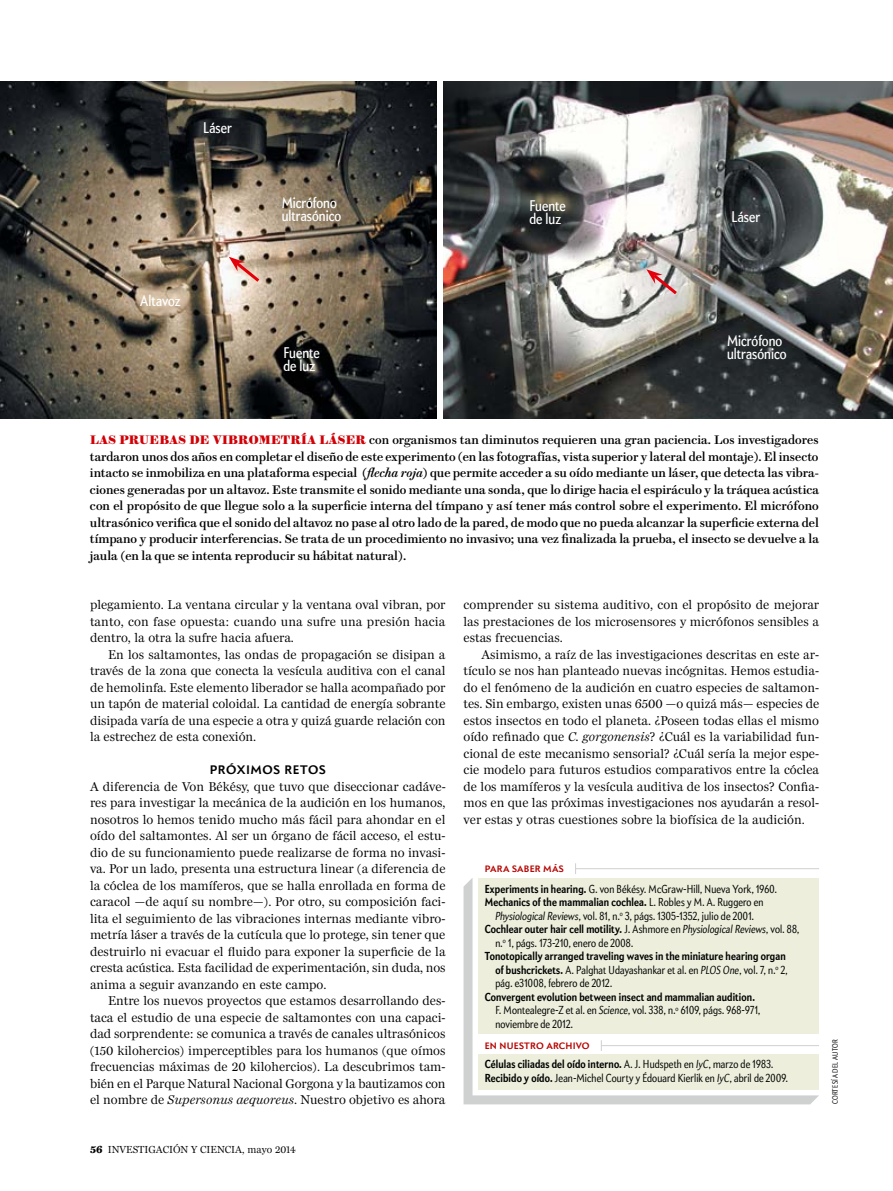
<style>
.page{position:relative;width:893px;height:1191px;background:#fff}
.page>*{position:absolute;margin:0;border:0;box-sizing:border-box;transform-origin:0 0}
.t1{font:15px/12.8px "Apres Condensed";letter-spacing:.005em;color:#fff}
.t2{font:13.2px/16.5px "Miller Daily One";color:#000;text-align:justify}
.t3{font:500 12.3px/16.5px "Brunel Text";color:#000;text-align:justify}
.t4{font:700 12px "Apres";letter-spacing:.05em;color:#000}
.t5{font:300 11.25px/13.5px "Apres Condensed";letter-spacing:.02em;color:#000}
.t6{font:700 11.25px "Apres Condensed";letter-spacing:.015em;color:#000}
.t7{font:10.5px "Miller Daily One";color:#000}
.t8{font:700 9px "Apres";letter-spacing:.025em;color:#b70502}
.t9{font:300 7.5px "Apres Condensed";color:#000}
.s1{font-weight:700;color:#d10007}
.s2{font-style:italic}
.s3{font-weight:700}
.s4{font-weight:300}
.s5{font-weight:300;font-style:italic}
</style>
<div class="page">
<svg style="left:464px;top:878px;width:355px;height:226px;background:#edeedf"></svg>
<hr style="left:601px;top:1045px;width:218px;height:1px;background:#cfd0d0">
<hr style="left:575px;top:868px;width:244px;height:1px;background:#cfd0d0">
<img style="left:0;top:81px;width:437px;height:337px">
<img style="left:444px;top:81px;width:449px;height:337px">
<svg style="left:229px;top:257px;width:34px;height:28px"></svg>
<svg style="left:646px;top:269px;width:34px;height:28px"></svg>
<p class="t1" style="left:203px;top:121px;width:30px">Láser</p>
<p class="t1" style="left:282px;top:196px;width:61px">Micrófono ultrasónico</p>
<p class="t1" style="left:529px;top:199px;width:38px">Fuente de luz</p>
<p class="t1" style="left:731px;top:211px;width:30px">Láser</p>
<p class="t1" style="left:140px;top:294px;width:42px">Altavoz</p>
<p class="t1" style="left:283px;top:346px;width:38px">Fuente de luz</p>
<p class="t1" style="left:727px;top:334px;width:61px">Micrófono ultrasónico</p>
<p class="t3" style="left:90px;top:432px;width:730px"><span class="s1">LAS PRUEBAS DE VIBROMETRÍA LÁSE R</span> con organismos tan diminutos requieren una gran paciencia. Los investigadores tardaron unos dos años en completar el diseño de este experimento (en las fotografías, vista superior y lateral del montaje). El insecto intacto se inmobiliza en una plataforma especial (<span class="s2">flecha roja</span>) que permite acceder a su oído mediante un láser, que detecta las vibra&shy;ciones generadas por un altavoz. Este transmite el sonido mediante una sonda, que lo dirige hacia el espiráculo y la tráquea acústica con el propósito de que llegue solo a la superficie interna del tímpano y así tener más control sobre el experimento. El micrófono ultrasónico verifica que el sonido del altavoz no pase al otro lado de la pared, de modo que no pueda alcanzar la superficie externa del tímpano y producir interferencias. Se trata de un procedimiento no invasivo; una vez finalizada la prueba, el insecto se devuelve a la jaula (en la que se intenta reproducir su hábitat natural).</p>
<p class="t2" style="left:90px;top:596px;width:357px">plegamiento. La ventana circular y la ventana oval vibran, por tanto, con fase opuesta: cuando una sufre una presión hacia dentro, la otra la sufre hacia afuera.</p>
<p class="t2" style="left:90px;top:646px;width:357px;text-indent:18px">En los saltamontes, las ondas de propagación se disipan a través de la zona que conecta la vesícula auditiva con el canal de hemolinfa. Este elemento liberador se halla acompañado por un tapón de material coloidal. La cantidad de energía sobrante disipada varía de una especie a otra y quizá guarde relación con la estrechez de esta conexión.</p>
<p class="t4" style="left:210px;top:762px;width:108px">PRÓXI MOS RETOS</p>
<p class="t2" style="left:90px;top:778px;width:357px">A diferencia de Von Békésy, que tuvo que diseccionar cadáve&shy;res para investigar la mecánica de la audición en los humanos, nosotros lo hemos tenido mucho más fácil para ahondar en el oído del saltamontes. Al ser un órgano de fácil acceso, el estu&shy;dio de su funcionamiento puede realizarse de forma no invasi&shy;va. Por un lado, presenta una estructura linear (a diferencia de la cóclea de los mamíferos, que se halla enrollada en forma de caracol —de aquí su nombre—). Por otro, su composición faci&shy;lita el seguimiento de las vibraciones internas mediante vibro&shy;metría láser a través de la cutícula que lo protege, sin tener que destruirlo ni evacuar el fluido para exponer la superficie de la cresta acústica. Esta facilidad de experimentación, sin duda, nos anima a seguir avanzando en este campo.</p>
<p class="t2" style="left:90px;top:992px;width:357px;text-indent:18px">Entre los nuevos proyectos que estamos desarrollando des&shy;taca el estudio de una especie de saltamontes con una capaci&shy;dad sorprendente: se comunica a través de canales ultrasónicos (150 kilohercios) imperceptibles para los humanos (que oímos frecuencias máximas de 20 kilohercios). La descubrimos tam&shy;bién en el Parque Natural Nacional Gorgona y la bautizamos con el nombre de <span class="s2">Supersonus aequoreus</span>. Nuestro objetivo es ahora</p>
<p class="t2" style="left:463px;top:596px;width:357px">comprender su sistema auditivo, con el propósito de mejorar las prestaciones de los microsensores y micrófonos sensibles a estas frecuencias.</p>
<p class="t2" style="left:463px;top:646px;width:357px;text-indent:18px">Asimismo, a raíz de las investigaciones descritas en este ar&shy;tículo se nos han planteado nuevas incógnitas. Hemos estudia&shy;do el fenómeno de la audición en cuatro especies de saltamon&shy;tes. Sin embargo, existen unas 6500 —o quizá más— especies de estos insectos en todo el planeta. ¿Poseen todas ellas el mismo oído refinado que <span class="s2">C. gorgonensis</span>? ¿Cuál es la variabilidad fun&shy;cional de este mecanismo sensorial? ¿Cuál sería la mejor espe&shy;cie modelo para futuros estudios comparativos entre la cóclea de los mamíferos y la vesícula auditiva de los insectos? Confia&shy;mos en que las próximas investigaciones nos ayudarán a resol&shy;ver estas y otras cuestiones sobre la biofísica de la audición.</p>
<p class="t8" style="left:485px;top:863px;width:80px">PARA SABER MÁS</p>
<p class="t5" style="left:485px;top:882px;width:293px"><span class="s3">Experiments in hearing.</span> G. von Békésy. McGraw-Hill, Nueva York, 1960.</p>
<p class="t6" style="left:485px;top:895px;width:280px">Mechanics of the mammalian cochlea. <span class="s4">L. Robles y M. A. Ruggero en</span></p>
<p class="t5" style="left:495px;top:909px;width:260px"><span class="s2">Physiological Reviews</span>, vol. 81, n.<sup>o</sup> 3, págs. 1305-1352, julio de 2001.</p>
<p class="t6" style="left:485px;top:922px;width:316px">Cochlear outer hair cell motility. <span class="s4">J. Ashmore en</span> <span class="s5">Physiological Reviews</span><span class="s4">, vol. 88,</span></p>
<p class="t5" style="left:495px;top:936px;width:139px">n.<sup>o</sup> 1, págs. 173-210, enero de 2008.</p>
<p class="t6" style="left:485px;top:949px;width:302px">Tonotopically arranged traveling waves in the miniature hearing organ</p>
<p class="t5" style="left:495px;top:963px;width:294px"><span class="s3">of bushcrickets.</span> A. Palghat Udayashankar et al. en <span class="s2">PLOS One</span>, vol. 7, n.<sup>o</sup> 2,</p>
<p class="t5" style="left:495px;top:976px;width:118px">pág. e31008, febrero de 2012.</p>
<p class="t5" style="left:495px;top:990px;width:266px;text-indent:-11px"><span class="s3">Convergent evolution between insect and mammalian audition.<br></span>F. Montealegre-Z et al. en <span class="s2">Science</span>, vol. 338, n.<sup>o</sup> 6109, págs. 968-971, noviembre de 2012.</p>
<p class="t5" style="left:485px;top:1057px;width:305px"><span class="s3">Células ciliadas del oído interno.</span> A. J. Hudspeth en <span class="s2">IyC</span>, marzo de 1983.<br><span class="s3">Recibido y oído.</span> Jean-Michel Courty y Édouard Kierlik en <span class="s2">IyC</span>, abril de 2009.</p>
<p class="t8" style="left:485px;top:1040px;width:106px">EN NUESTRO ARCHIVO</p>
<p class="t9" style="left:831px;top:1104px;width:67px;rotate:-90deg">CORTESÍA DEL AUTOR</p>
<p class="t7" style="left:90px;top:1144px;width:207px"><span class="s3">56</span> INVESTIGACIÓN Y CIENCIA, mayo 2014</p>
</div>
